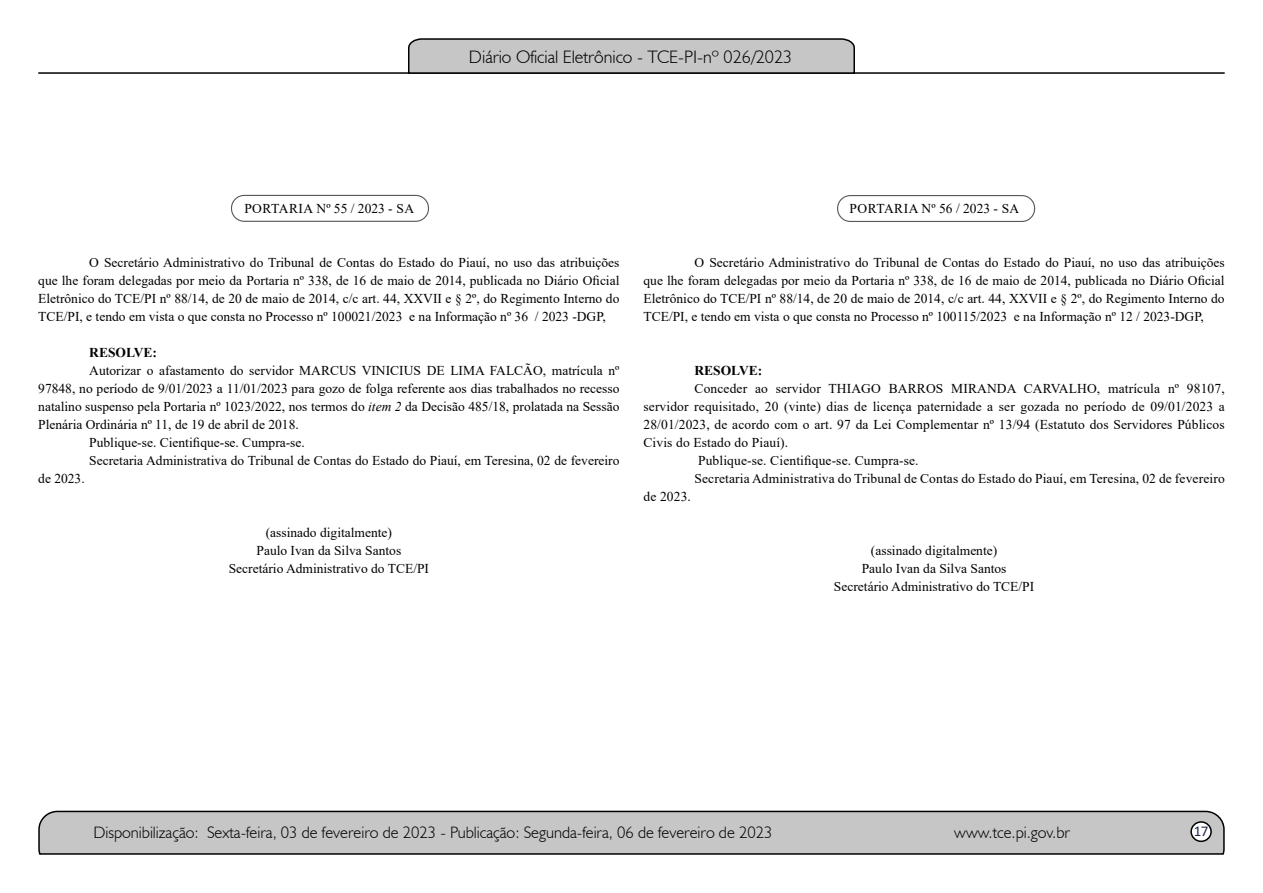
<style>
.page{position:relative;width:1263px;height:893px;background:#fff}
.page>*{position:absolute;margin:0;border:0;box-sizing:border-box;transform-origin:0 0}
.t1{font:300 18px "Humanist 521 BT";color:#000}
.t2{font:300 16.5px "Humanist 521 BT";color:#000}
.t3{font:15px "Calibri";color:#212d4c}
.t4{font:13.5px/18px "Times New Roman";color:#000;text-align:justify}
.t5{font:13.5px "Times New Roman";letter-spacing:.02em;color:#000}
.t6{font:700 13.5px "Times New Roman";color:#000}
.s1{font-style:italic}
</style>
<div class="page">
<svg style="left:38px;top:810px;width:1187px;height:45px;background:#b9b9b9"></svg>
<div style="left:1191px;top:822px;width:20px;height:19px;background:#fff;border-radius:50%"></div>
<div style="left:1190px;top:821px;width:22px;height:21px;border:2px solid #000;border-radius:50%"></div>
<hr style="left:38px;top:72px;width:1187px;height:2px;background:#000">
<svg style="left:407px;top:38px;width:449px;height:36px;background:#b4b4b4"></svg>
<div style="left:231px;top:195px;width:198px;height:27px;border:1px solid #575756;border-radius:13px"></div>
<div style="left:837px;top:195px;width:198px;height:27px;border:1px solid #575756;border-radius:13px"></div>
<p class="t5" style="left:244px;top:199px;width:171px">PORTARIA Nº 55 / 2023 - SA</p>
<h1 class="t1" style="left:469px;top:46px;width:325px">Diário Oficial Eletrônico - TCE-PI-nº 026/2023</h1>
<p class="t5" style="left:849px;top:199px;width:171px">PORTARIA Nº 56 / 2023 - SA</p>
<p class="t4" style="left:38px;top:253px;width:583px;text-indent:51px">O Secretário Administrativo do Tribunal de Contas do Estado do Piauí, no uso das atribuições que lhe foram delegadas por meio da Portaria nº 338, de 16 de maio de 2014, publicada no Diário Oficial Eletrônico do TCE/PI nº 88/14, de 20 de maio de 2014, c/c art. 44, XXVII e § 2º, do Regimento Interno do TCE/PI, e tendo em vista o que consta no Processo nº 100021/2023 e na Informação nº 36 / 2023 -DGP,</p>
<p class="t6" style="left:89px;top:343px;width:69px">RESOLVE:</p>
<p class="t4" style="left:89px;top:361px;width:532px">Autorizar o afastamento do servidor MARCUS VINICIUS DE LIMA FALCÃO, matrícula nº</p>
<p class="t4" style="left:38px;top:379px;width:583px">97848, no período de 9/01/2023 a 11/01/2023 para gozo de folga referente aos dias trabalhados no recesso</p>
<p class="t4" style="left:38px;top:397px;width:583px">natalino suspenso pela Portaria nº 1023/2022, nos termos do <span class="s1">item 2</span> da Decisão 485/18, prolatada na Sessão</p>
<p class="t4" style="left:38px;top:415px;width:262px">Plenária Ordinária nº 11, de 19 de abril de 2018.</p>
<p class="t4" style="left:89px;top:433px;width:217px">Publique-se. Cientifique-se. Cumpra-se.</p>
<p class="t4" style="left:89px;top:451px;width:532px">Secretaria Administrativa do Tribunal de Contas do Estado do Piauí, em Teresina, 02 de fevereiro</p>
<p class="t4" style="left:38px;top:469px;width:48px">de 2023.</p>
<p class="t4" style="left:229px;top:523px;width:202px;text-align:center">(assinado digitalmente)<br>Paulo Ivan da Silva Santos<br>Secretário Administrativo do TCE/PI</p>
<p class="t4" style="left:643px;top:253px;width:583px;text-indent:51px">O Secretário Administrativo do Tribunal de Contas do Estado do Piauí, no uso das atribuições que lhe foram delegadas por meio da Portaria nº 338, de 16 de maio de 2014, publicada no Diário Oficial Eletrônico do TCE/PI nº 88/14, de 20 de maio de 2014, c/c art. 44, XXVII e § 2º, do Regimento Interno do TCE/PI, e tendo em vista o que consta no Processo nº 100115/2023 e na Informação nº 12 / 2023-DGP,</p>
<p class="t6" style="left:694px;top:361px;width:69px">RESOLVE:</p>
<p class="t4" style="left:694px;top:379px;width:532px">Conceder ao servidor THIAGO BARROS MIRANDA CARVALHO, matrícula nº 98107,</p>
<p class="t4" style="left:643px;top:397px;width:583px">servidor requisitado, 20 (vinte) dias de licença paternidade a ser gozada no período de 09/01/2023 a</p>
<p class="t4" style="left:643px;top:415px;width:583px">28/01/2023, de acordo com o art. 97 da Lei Complementar nº 13/94 (Estatuto dos Servidores Públicos</p>
<p class="t4" style="left:643px;top:433px;width:146px">Civis do Estado do Piauí).</p>
<p class="t4" style="left:698px;top:451px;width:222px">Publique-se. Cientifique-se. Cumpra-se.</p>
<p class="t4" style="left:694px;top:469px;width:532px">Secretaria Administrativa do Tribunal de Contas do Estado do Piauí, em Teresina, 02 de fevereiro</p>
<p class="t4" style="left:643px;top:487px;width:49px">de 2023.</p>
<p class="t4" style="left:834px;top:541px;width:202px;text-align:center">(assinado digitalmente)<br>Paulo Ivan da Silva Santos<br>Secretário Administrativo do TCE/PI</p>
<p class="t2" style="left:93px;top:822px;width:680px">Disponibilização: Sexta-feira, 03 de fevereiro de 2023 - Publicação: Segunda-feira, 06 de fevereiro de 2023</p>
<p class="t2" style="left:954px;top:822px;width:117px">www.tce.pi.gov.br</p>
<p class="t3" style="left:1194px;top:821px;width:16px">17</p>
</div>
